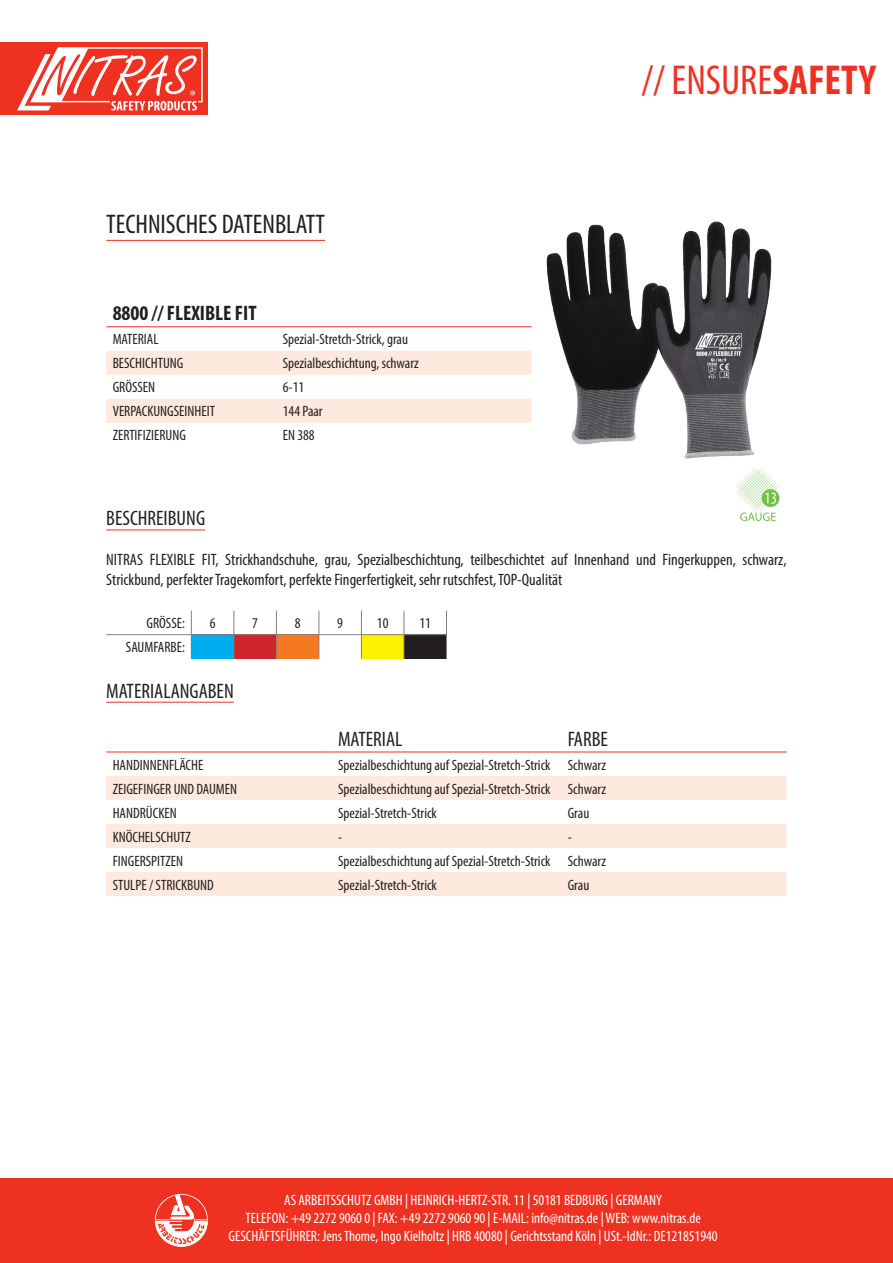
<style>
.page{position:relative;width:893px;height:1263px;background:#fff}
.page>*{position:absolute;margin:0;border:0;box-sizing:border-box;transform-origin:0 0}
.t1{font:condensed 42px "Myriad Pro";color:#ef3122}
.t2{font:condensed 27px "Myriad Pro";color:#231f20}
.t3{font:condensed 21px "Myriad Pro";color:#231f20}
.t4{font:700 condensed 21px "Myriad Pro";color:#231f20}
.t5{font:condensed 16.5px/19.8px "Myriad Pro";color:#231f20}
.t6{font:condensed 15px "Myriad Pro";color:#231f20}
.t7{font:condensed 15px/18px "Myriad Pro";color:#fff;text-align:center}
.s1{font-weight:700}
</style>
<div class="page">
<div style="left:0;top:1178px;width:893px;height:85px;background:#ef3122"></div>
<div style="left:0;top:43px;width:207px;height:72px;background:#ef3122"></div>
<svg style="left:17px;top:47px;width:186px;height:64px"></svg>
<svg style="left:155px;top:1194px;width:53px;height:53px"></svg>
<hr style="left:106px;top:240px;width:219px;height:1px;background:#ef3122">
<hr style="left:106px;top:530px;width:99px;height:1px;background:#ef3122">
<hr style="left:106px;top:702px;width:128px;height:1px;background:#ef3122">
<svg style="left:106px;top:351px;width:425px;height:72px"></svg>
<hr style="left:106px;top:326px;width:170px;height:1px;background:#ef3122">
<hr style="left:276px;top:326px;width:255px;height:1px;background:#ef3122">
<div style="left:191px;top:635px;width:43px;height:24px;background:#00aeef"></div>
<div style="left:234px;top:635px;width:42px;height:24px;background:#d1232a"></div>
<div style="left:276px;top:635px;width:43px;height:24px;background:#f47921"></div>
<div style="left:361px;top:635px;width:43px;height:24px;background:#fff101"></div>
<div style="left:404px;top:635px;width:42px;height:24px;background:#231f20"></div>
<hr style="left:106px;top:634px;width:85px;height:1px;background:#867f7c">
<hr style="left:191px;top:634px;width:43px;height:1px;background:#867f7c">
<svg style="left:191px;top:611px;width:1px;height:48px"></svg>
<hr style="left:234px;top:634px;width:42px;height:1px;background:#867f7c">
<svg style="left:234px;top:611px;width:1px;height:48px"></svg>
<hr style="left:276px;top:634px;width:43px;height:1px;background:#867f7c">
<svg style="left:276px;top:611px;width:1px;height:48px"></svg>
<hr style="left:319px;top:634px;width:42px;height:1px;background:#867f7c">
<svg style="left:319px;top:611px;width:1px;height:48px"></svg>
<hr style="left:361px;top:634px;width:43px;height:1px;background:#867f7c">
<svg style="left:361px;top:611px;width:1px;height:48px"></svg>
<hr style="left:404px;top:634px;width:43px;height:1px;background:#867f7c">
<svg style="left:404px;top:611px;width:1px;height:48px"></svg>
<svg style="left:446px;top:611px;width:1px;height:48px"></svg>
<svg style="left:106px;top:776px;width:681px;height:120px;fill:#fde9dd"></svg>
<hr style="left:106px;top:752px;width:226px;height:1px;background:#ef3122">
<hr style="left:332px;top:752px;width:229px;height:1px;background:#ef3122">
<hr style="left:561px;top:752px;width:226px;height:1px;background:#ef3122">
<img style="left:531px;top:221px;width:241px;height:238px">
<svg style="left:736px;top:468px;width:43px;height:53px"></svg>
<p class="t2" style="left:106px;top:208px;width:220px">TECHNISCHES DATENBLATT</p>
<p class="t4" style="left:113px;top:300px;width:145px">8800 // FLEXIBLE FIT</p>
<p class="t6" style="left:113px;top:330px;width:47px">MATERIAL</p>
<p class="t6" style="left:283px;top:330px;width:127px">Spezial-Stretch-Strick, grau</p>
<p class="t6" style="left:113px;top:354px;width:72px">BESCHICHTUNG</p>
<p class="t6" style="left:283px;top:354px;width:138px">Spezialbeschichtung, schwarz</p>
<p class="t6" style="left:113px;top:378px;width:44px">GRÖSSEN</p>
<p class="t6" style="left:283px;top:378px;width:23px">6-11</p>
<p class="t6" style="left:113px;top:402px;width:104px">VERPACKUNGSEINHEIT</p>
<p class="t6" style="left:283px;top:402px;width:41px">144 Paar</p>
<p class="t6" style="left:113px;top:426px;width:75px">ZERTIFIZIERUNG</p>
<p class="t6" style="left:283px;top:426px;width:33px">EN 388</p>
<h1 class="t1" style="left:641px;top:55px;width:236px">// ENSURE<span class="s1">SAFETY</span></h1>
<p class="t3" style="left:106px;top:506px;width:100px">BESCHREIBUNG</p>
<p class="t5" style="left:106px;top:549px;width:682px">NITRAS FLEXIBLE FIT, Strickhandschuhe, grau, Spezialbeschichtung, teilbeschichtet auf Innenhand und Fingerkuppen, schwarz,<br>Strickbund, perfekter Tragekomfort, perfekte Fingerfertigkeit, sehr rutschfest, TOP-Qualität</p>
<p class="t6" style="left:147px;top:614px;width:40px">GRÖSSE:</p>
<p class="t6" style="left:210px;top:614px;width:7px">6</p>
<p class="t6" style="left:252px;top:614px;width:7px">7</p>
<p class="t6" style="left:295px;top:614px;width:7px">8</p>
<p class="t6" style="left:337px;top:614px;width:7px">9</p>
<p class="t6" style="left:377px;top:614px;width:13px">10</p>
<p class="t6" style="left:419px;top:614px;width:13px">11</p>
<p class="t6" style="left:126px;top:638px;width:61px">SAUMFARBE:</p>
<p class="t3" style="left:106px;top:678px;width:129px">MATERIALANGABEN</p>
<p class="t3" style="left:338px;top:726px;width:66px">MATERIAL</p>
<p class="t3" style="left:568px;top:726px;width:42px">FARBE</p>
<p class="t6" style="left:113px;top:756px;width:92px">HANDINNENFLÄCHE</p>
<p class="t6" style="left:338px;top:756px;width:214px">Spezialbeschichtung auf Spezial-Stretch-Strick</p>
<p class="t6" style="left:568px;top:756px;width:40px">Schwarz</p>
<p class="t6" style="left:113px;top:780px;width:126px">ZEIGEFINGER UND DAUMEN</p>
<p class="t6" style="left:338px;top:780px;width:214px">Spezialbeschichtung auf Spezial-Stretch-Strick</p>
<p class="t6" style="left:568px;top:780px;width:40px">Schwarz</p>
<p class="t6" style="left:113px;top:804px;width:66px">HANDRÜCKEN</p>
<p class="t6" style="left:338px;top:804px;width:100px">Spezial-Stretch-Strick</p>
<p class="t6" style="left:568px;top:804px;width:23px">Grau</p>
<p class="t6" style="left:113px;top:828px;width:80px">KNÖCHELSCHUTZ</p>
<p class="t6" style="left:338px;top:828px;width:6px">-</p>
<p class="t6" style="left:568px;top:828px;width:6px">-</p>
<p class="t6" style="left:113px;top:852px;width:72px">FINGERSPITZEN</p>
<p class="t6" style="left:338px;top:852px;width:214px">Spezialbeschichtung auf Spezial-Stretch-Strick</p>
<p class="t6" style="left:568px;top:852px;width:40px">Schwarz</p>
<p class="t6" style="left:113px;top:876px;width:103px">STULPE / STRICKBUND</p>
<p class="t6" style="left:338px;top:876px;width:100px">Spezial-Stretch-Strick</p>
<p class="t6" style="left:568px;top:876px;width:23px">Grau</p>
<p class="t7" style="left:229px;top:1191px;width:491px">AS ARBEITSSCHUTZ GMBH | HEINRICH-HERTZ-STR. 11 | 50181 BEDBURG | GERMANY<br>TELEFON: +49 2272 9060 0 | FAX: +49 2272 9060 90 | E-MAIL: info@nitras.de | WEB: www.nitras.de<br>GESCHÄFTSFÜHRER: Jens Thome, Ingo Kielholtz | HRB 40080 | Gerichtsstand Köln | USt.-IdNr.: DE121851940</p>
</div>
